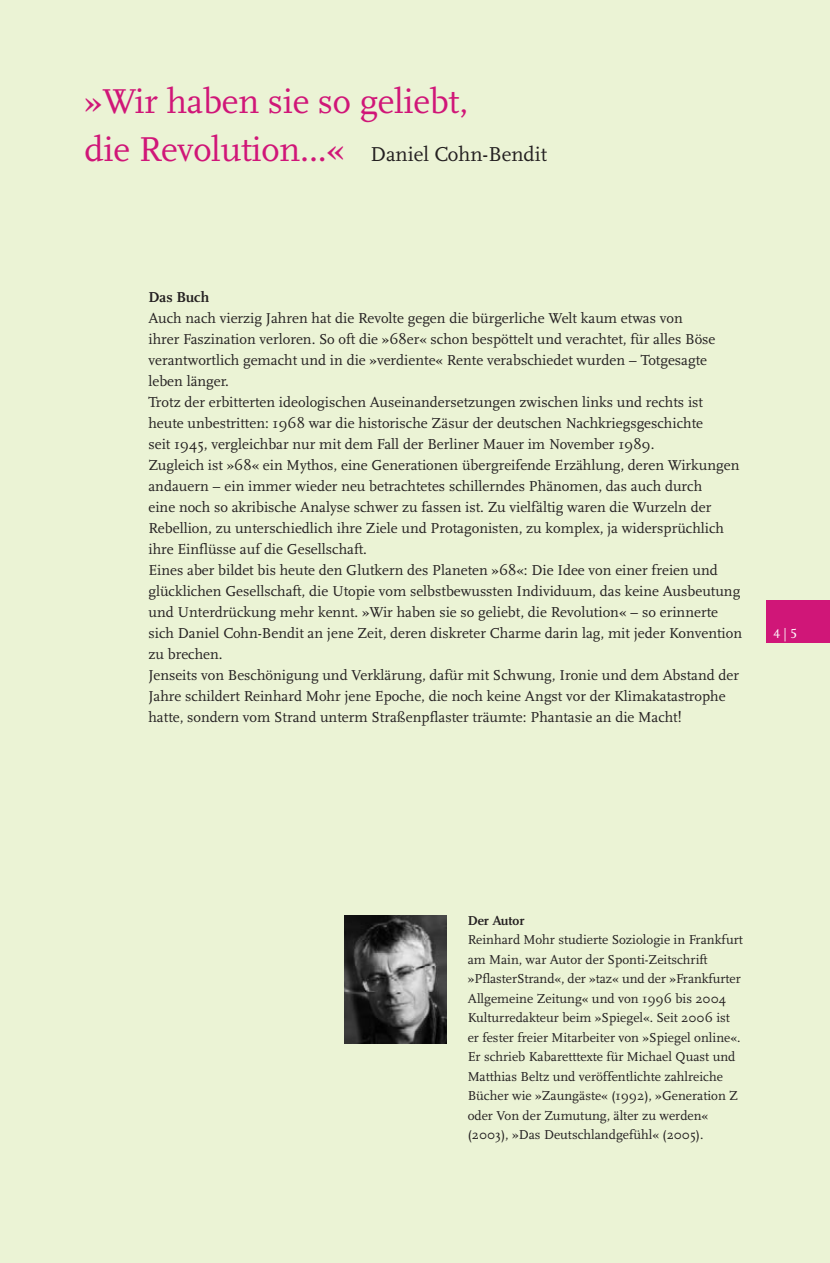
<style>
.page{position:relative;width:830px;height:1263px;background:#fff}
.page>*{position:absolute;margin:0;border:0;box-sizing:border-box;transform-origin:0 0}
.t1{font:36px/48px "Scala";letter-spacing:-.005em;color:#d01678}
.t2{font:15px/21px "Scala";color:#231f20}
.t3{font:13.5px/19.5px "Scala";color:#231f20}
.t4{font:13.5px "Scala Caps";color:#fff}
.s1{font-size:21px;color:#231f20}
.s2{font-weight:700}
</style>
<div class="page">
<div style="left:0;top:1px;width:829px;height:1262px;background:#ebf3d5"></div>
<div style="left:765px;top:600px;width:64px;height:43px;background:#d01678"></div>
<img style="left:344px;top:915px;width:102px;height:128px">
<p class="t1" style="left:85px;top:77px;width:463px">»Wir haben sie so geliebt,<br>die Revolution...« <span class="s1">Daniel Cohn-Bendit</span></p>
<p class="t2" style="left:148px;top:286px;width:595px"><span class="s2">Das Buch<br></span>Auch nach vierzig Jahren hat die Revolte gegen die bürgerliche Welt kaum etwas von<br>ihrer Faszination verloren. So oft die »68er« schon bespöttelt und verachtet, für alles Böse verantwortlich gemacht und in die »verdiente« Rente verabschiedet wurden – Totgesagte leben länger.<br>Trotz der erbitterten ideologischen Auseinandersetzungen zwischen links und rechts ist heute unbestritten: 1968 war die historische Zäsur der deutschen Nachkriegsgeschichte<br>seit 1945, vergleichbar nur mit dem Fall der Berliner Mauer im November 1989.<br>Zugleich ist »68« ein Mythos, eine Generationen übergreifende Erzählung, deren Wirkungen andauern – ein immer wieder neu betrachtetes schillerndes Phänomen, das auch durch<br>eine noch so akribische Analyse schwer zu fassen ist. Zu vielfältig waren die Wurzeln der Rebellion, zu unterschiedlich ihre Ziele und Protagonisten, zu komplex, ja widersprüchlich ihre Einflüsse auf die Gesellschaft.<br>Eines aber bildet bis heute den Glutkern des Planeten »68«: Die Idee von einer freien und glücklichen Gesellschaft, die Utopie vom selbstbewussten Individuum, das keine Ausbeutung und Unterdrückung mehr kennt. »Wir haben sie so geliebt, die Revolution« – so erinnerte sich Daniel Cohn-Bendit an jene Zeit, deren diskreter Charme darin lag, mit jeder Konvention zu brechen.<br>Jenseits von Beschönigung und Verklärung, dafür mit Schwung, Ironie und dem Abstand der Jahre schildert Reinhard Mohr jene Epoche, die noch keine Angst vor der Klimakatastrophe hatte, sondern vom Strand unterm Straßenpflaster träumte: Phantasie an die Macht!</p>
<p class="t4" style="left:773px;top:626px;width:25px">4| 5</p>
<p class="t3" style="left:467px;top:911px;width:276px"><span class="s2">Der Autor<br></span>Reinhard Mohr studierte Soziologie in Frankfurt am Main, war Autor der Sponti-Zeitschrift »PflasterStrand«, der »taz« und der »Frankfurter Allgemeine Zeitung« und von 1996 bis 2004<br>Kulturredakteur beim »Spiegel«. Seit 2006 ist er fester freier Mitarbeiter von »Spiegel online«.<br>Er schrieb Kabaretttexte für Michael Quast und Matthias Beltz und veröffentlichte zahlreiche Bücher wie »Zaungäste« (1992), »Generation Z oder Von der Zumutung, älter zu werden« (2003), »Das Deutschlandgefühl« (2005).</p>
</div>
